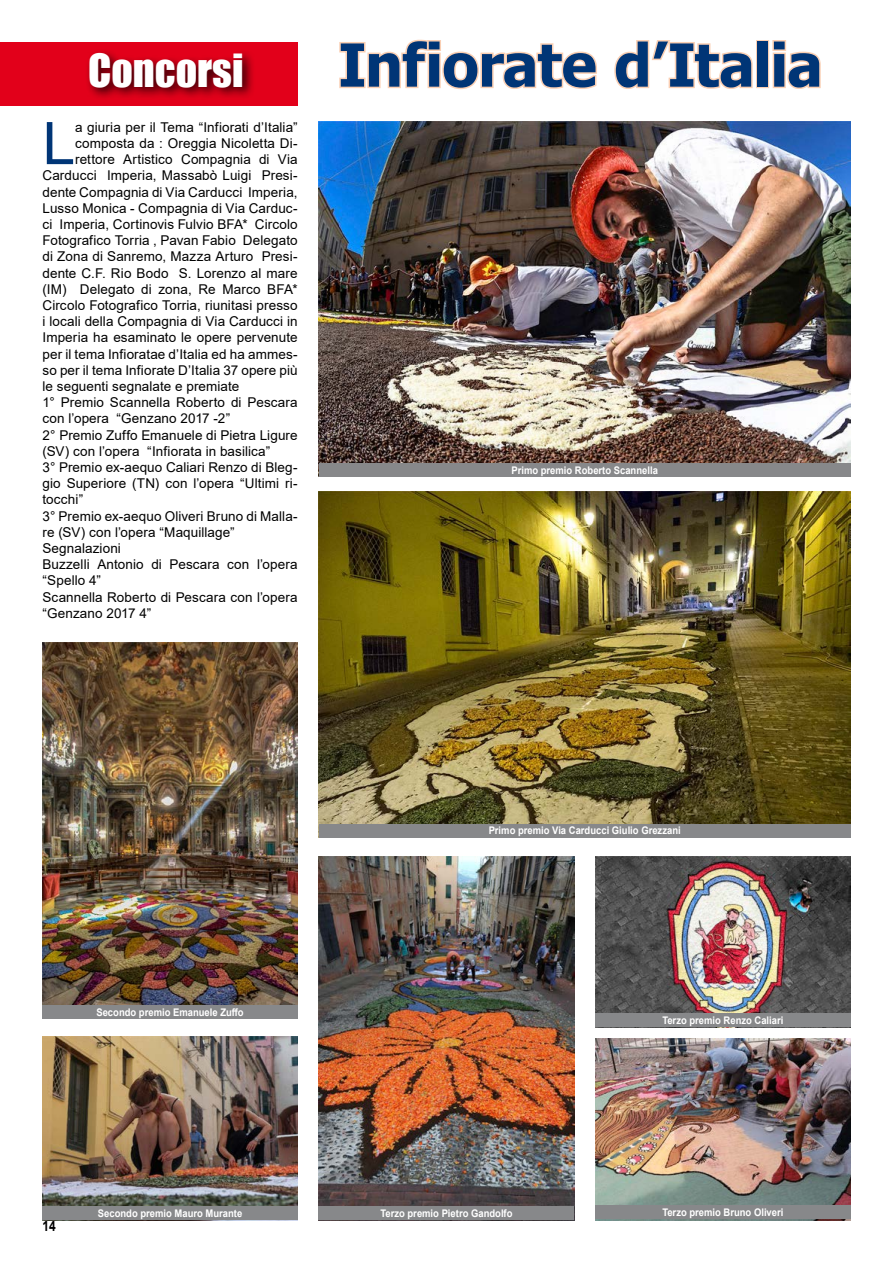
<style>
.page{position:relative;width:893px;height:1263px;background:#fff}
.page>*{position:absolute;margin:0;border:0;box-sizing:border-box;transform-origin:0 0}
.t1{font:700 59.4px "Tahoma";letter-spacing:-.015em;color:#003576}
.t2{font:58.8px "Arial";color:#003576}
.t3{font:42px "Impact";color:#fff}
.t4{font:700 15px "Arial";color:#000;scale:.8 1}
.t5{font:13.5px "Arial";letter-spacing:.005em;color:#000}
.t6{font:700 10.5px "Arial";color:#fff;scale:.9 1}
</style>
<div class="page">
<div style="left:0;top:43px;width:298px;height:63px;background:#e2001a"></div>
<svg style="left:339px;top:39px;width:258px;height:51px"></svg>
<svg style="left:614px;top:40px;width:139px;height:49px"></svg>
<div style="left:756px;top:40px;width:13px;height:48px;border:3px solid #facfb3"></div>
<svg style="left:772px;top:40px;width:49px;height:49px"></svg>
<div style="left:85px;top:48px;width:171px;height:53px;background:#000;opacity:.75"></div>
<img style="left:319px;top:122px;width:531px;height:341px">
<div style="left:319px;top:463px;width:531px;height:14px;background:#87888a"></div>
<img style="left:43px;top:643px;width:254px;height:362px">
<img style="left:319px;top:491px;width:531px;height:333px">
<img style="left:43px;top:1036px;width:255px;height:170px">
<img style="left:319px;top:857px;width:255px;height:349px">
<img style="left:595px;top:857px;width:255px;height:157px">
<img style="left:595px;top:1039px;width:255px;height:181px">
<div style="left:319px;top:824px;width:531px;height:13px;background:#87888a"></div>
<div style="left:43px;top:1005px;width:255px;height:13px;background:#87888a"></div>
<div style="left:43px;top:1206px;width:255px;height:14px;background:#87888a"></div>
<div style="left:319px;top:1206px;width:255px;height:14px;background:#87888a"></div>
<div style="left:595px;top:1014px;width:255px;height:13px;background:#87888a"></div>
<div style="left:595px;top:1205px;width:255px;height:14px;background:#87888a"></div>
<h3 class="t3" style="left:88px;top:38px;width:157px">CONCORSI</h3>
<h2 class="t2" style="left:43px;top:103px;width:34px">L</h2>
<p class="t5" style="left:75px;top:118px;width:224px">a giuria per il Tema “Infiorati d’Italia”</p>
<p class="t5" style="left:75px;top:134px;width:224px">composta da : Oreggia Nicoletta Di-</p>
<p class="t5" style="left:75px;top:150px;width:224px">rettore Artistico Compagnia di Via</p>
<p class="t5" style="left:43px;top:166px;width:257px">Carducci Imperia, Massabò Luigi Presi-</p>
<p class="t5" style="left:43px;top:182px;width:257px">dente Compagnia di Via Carducci Imperia,</p>
<p class="t5" style="left:43px;top:199px;width:257px">Lusso Monica - Compagnia di Via Carduc-</p>
<p class="t5" style="left:43px;top:215px;width:257px">ci Imperia, Cortinovis Fulvio BFA* Circolo</p>
<p class="t5" style="left:43px;top:231px;width:257px">Fotografico Torria , Pavan Fabio Delegato</p>
<p class="t5" style="left:43px;top:247px;width:257px">di Zona di Sanremo, Mazza Arturo Presi-</p>
<p class="t5" style="left:43px;top:263px;width:257px">dente C.F. Rio Bodo S. Lorenzo al mare</p>
<p class="t5" style="left:43px;top:280px;width:257px">(IM) Delegato di zona, Re Marco BFA*</p>
<p class="t5" style="left:43px;top:296px;width:257px">Circolo Fotografico Torria, riunitasi presso</p>
<p class="t5" style="left:43px;top:312px;width:257px">i locali della Compagnia di Via Carducci in</p>
<p class="t5" style="left:43px;top:328px;width:257px">Imperia ha esaminato le opere pervenute</p>
<p class="t5" style="left:43px;top:344px;width:257px">per il tema Infioratae d’Italia ed ha ammes-</p>
<p class="t5" style="left:43px;top:361px;width:257px">so per il tema Infiorate D’Italia 37 opere più</p>
<p class="t5" style="left:43px;top:377px;width:198px">le seguenti segnalate e premiate</p>
<p class="t5" style="left:43px;top:393px;width:257px">1° Premio Scannella Roberto di Pescara</p>
<p class="t5" style="left:43px;top:409px;width:189px">con l’opera “Genzano 2017 -2”</p>
<p class="t5" style="left:43px;top:425px;width:257px">2° Premio Zuffo Emanuele di Pietra Ligure</p>
<p class="t5" style="left:43px;top:442px;width:229px">(SV) con l’opera “Infiorata in basilica”</p>
<p class="t5" style="left:43px;top:458px;width:257px">3° Premio ex-aequo Caliari Renzo di Bleg-</p>
<p class="t5" style="left:43px;top:474px;width:257px">gio Superiore (TN) con l’opera “Ultimi ri-</p>
<p class="t5" style="left:43px;top:490px;width:42px">tocchi”</p>
<p class="t5" style="left:43px;top:506px;width:257px">3° Premio ex-aequo Oliveri Bruno di Malla-</p>
<p class="t5" style="left:43px;top:523px;width:194px">re (SV) con l’opera “Maquillage”</p>
<p class="t5" style="left:43px;top:539px;width:80px">Segnalazioni</p>
<p class="t5" style="left:43px;top:555px;width:257px">Buzzelli Antonio di Pescara con l’opera</p>
<p class="t5" style="left:43px;top:571px;width:60px">“Spello 4”</p>
<p class="t5" style="left:43px;top:587px;width:257px">Scannella Roberto di Pescara con l’opera</p>
<p class="t5" style="left:43px;top:604px;width:110px">“Genzano 2017 4”</p>
<h1 class="t1" style="left:338px;top:23px;width:486px">Infiorate d’Italia</h1>
<p class="t6" style="left:511px;top:463px;width:164px">Primo premio Roberto Scannella</p>
<p class="t6" style="left:96px;top:1004px;width:165px">Secondo premio Emanuele Zuffo</p>
<p class="t6" style="left:489px;top:823px;width:215px">Primo premio Via Carducci Giulio Grezzani</p>
<p class="t6" style="left:662px;top:1013px;width:136px">Terzo premio Renzo Caliari</p>
<p class="t4" style="left:43px;top:1215px;width:18px">14</p>
<p class="t6" style="left:98px;top:1206px;width:162px">Secondo premio Mauro Murante</p>
<p class="t6" style="left:380px;top:1206px;width:148px">Terzo premio Pietro Gandolfo</p>
<p class="t6" style="left:662px;top:1205px;width:136px">Terzo premio Bruno Oliveri</p>
</div>
